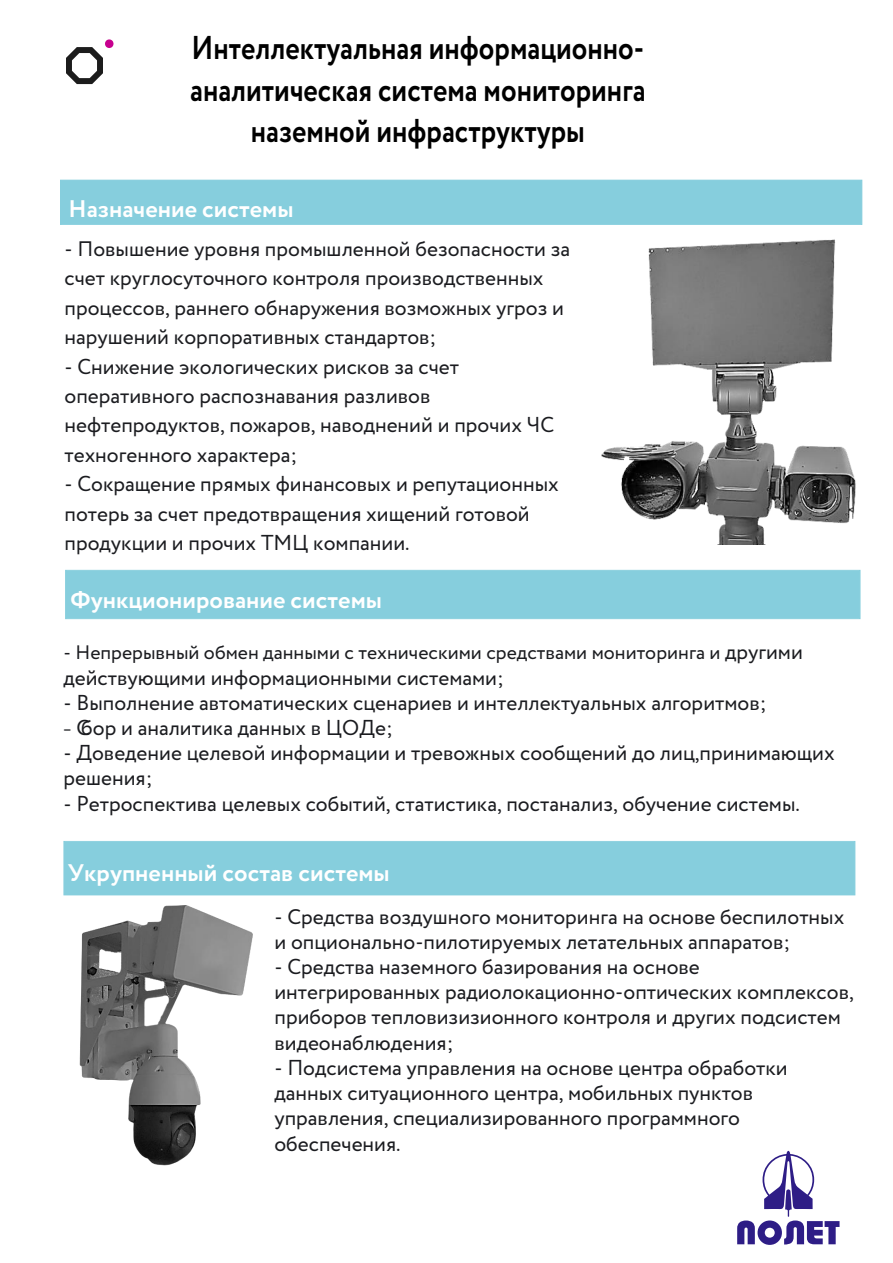
<style>
.page{position:relative;width:893px;height:1263px;background:#fff}
.page>*{position:absolute;margin:0;border:0;box-sizing:border-box;transform-origin:0 0}
.t1{font:700 33px/41.5px "Circe";color:#000;text-align:center;scale:.84 1}
.t2{font:700 24px "Circe";color:#fff}
.t3{font:21px/25.2px "Circe";color:#1b1c20}
.t4{font:19.5px "Circe";color:#1b1c20}
.s1{font-size:21px}
.s2{font-family:"Adobe Ming Std";font-weight:300}
</style>
<div class="page">
<img style="left:601px;top:239px;width:255px;height:305px">
<svg style="left:66px;top:39px;width:48px;height:45px"></svg>
<svg style="left:737px;top:1151px;width:102px;height:94px"></svg>
<div style="left:65px;top:570px;width:795px;height:49px;background:#86cedd"></div>
<div style="left:60px;top:180px;width:802px;height:45px;background:#86cedd"></div>
<div style="left:64px;top:841px;width:791px;height:54px;background:#86cedd;border:1px solid #86cedd"></div>
<img style="left:79px;top:905px;width:174px;height:261px">
<h1 class="t1" style="left:190px;top:29px;width:544px">Интеллектуальная информационно&shy;аналитическая система мониторинга наземной инфраструктуры</h1>
<p class="t2" style="left:69px;top:193px;width:227px">Назначение системы</p>
<p class="t3" style="left:65px;top:235px;width:507px;line-height:29.4px">- Повышение уровня промышленной безопасности за счет круглосуточного контроля производственных процессов, раннего обнаружения возможных угроз и нарушений корпоративных стандартов;</p>
<p class="t3" style="left:65px;top:352px;width:491px;line-height:29.4px">- Снижение экологических рисков за счет оперативного распознавания разливов нефтепродуктов, пожаров, наводнений и прочих ЧС техногенного характера;</p>
<p class="t3" style="left:65px;top:470px;width:496px;line-height:29.4px">- Сокращение прямых финансовых и репутационных потерь за счет предотвращения хищений готовой продукции и прочих ТМЦ компании.</p>
<p class="t2" style="left:71px;top:583px;width:313px">Функционирование системы</p>
<p class="t4" style="left:63px;top:640px;width:741px">- Непрерывный обмен данными с техническими средствами мониторинга и <span class="s1">другими</span></p>
<p class="t3" style="left:63px;top:665px;width:442px">действующими информационными системами;</p>
<p class="t3" style="left:63px;top:691px;width:705px">- Выполнение автоматических сценариев и интеллектуальных алгоритмов;</p>
<p class="t3" style="left:63px;top:716px;width:331px"><span class="s2">-</span> Сбор и аналитика данных в ЦОДе;</p>
<p class="t3" style="left:63px;top:741px;width:773px">- Доведение целевой информации и тревожных сообщений до лиц,принимающих решения;</p>
<p class="t3" style="left:63px;top:791px;width:738px">- Ретроспектива целевых событий, статистика, постанализ, обучение системы.</p>
<p class="t2" style="left:68px;top:857px;width:323px">Укрупненный состав системы</p>
<p class="t3" style="left:274px;top:905px;width:571px">- Средства воздушного мониторинга на основе беспилотных и опционально-пилотируемых летательных аппаратов;</p>
<p class="t3" style="left:274px;top:955px;width:581px">- Средства наземного базирования на основе интегрированных радиолокационно-оптических комплексов, приборов тепловизизионного контроля и других подсистем видеонаблюдения;</p>
<p class="t3" style="left:274px;top:1056px;width:515px">- Подсистема управления на основе центра обработки данных ситуационного центра, мобильных пунктов управления, специализированного программного обеспечения.</p>
</div>
